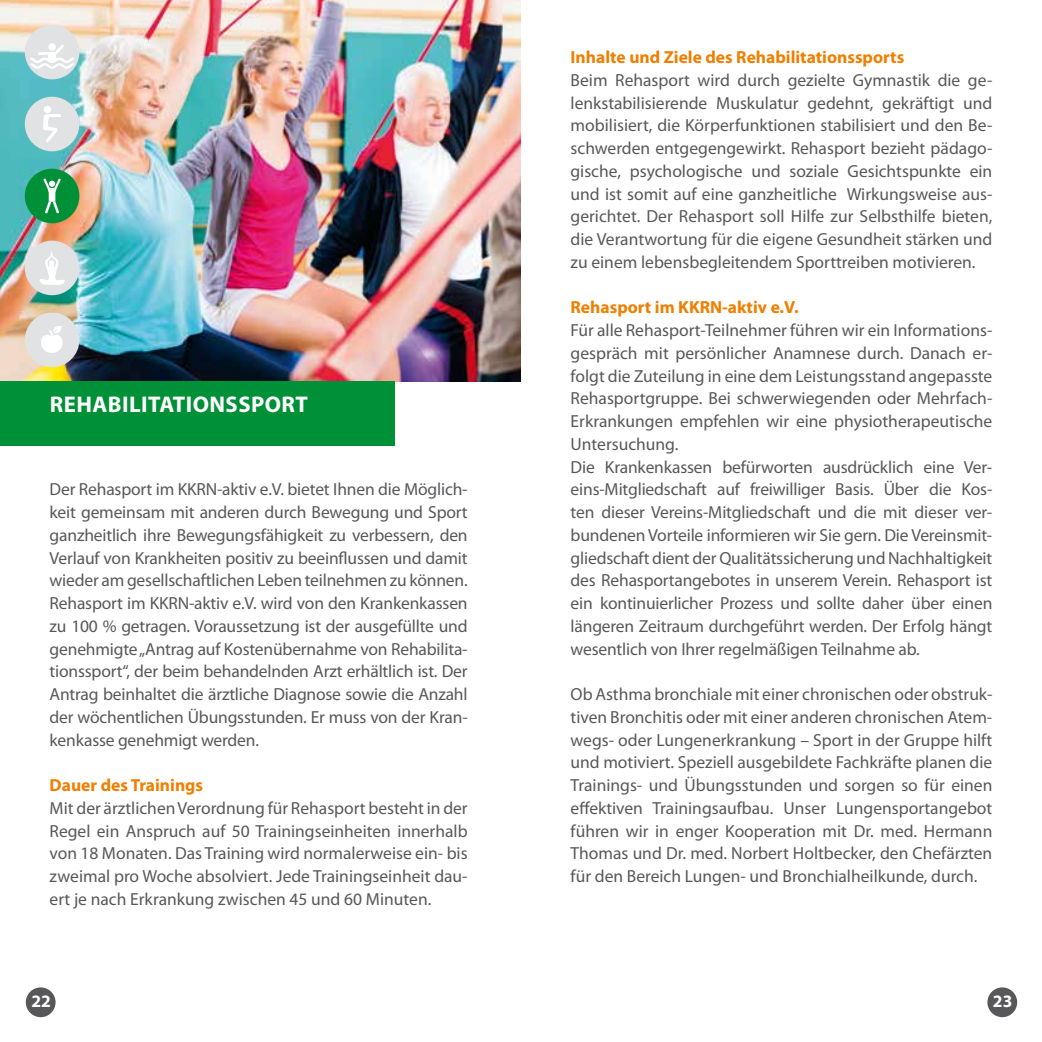
<style>
.page{position:relative;width:1042px;height:1042px;background:#fff}
.page>*{position:absolute;margin:0;border:0;box-sizing:border-box;transform-origin:0 0}
.t1{font:700 22.75px "Myriad Pro";letter-spacing:.02em;color:#fff}
.t2{font:17.5px/22.8px "Myriad Pro";letter-spacing:-.01em;color:#58585a;text-align:justify}
.t3{font:700 17.5px "Myriad Pro";color:#ee7f00}
.t4{font:700 17.5px "Myriad Pro";color:#fff}
</style>
<div class="page">
<div style="left:987px;top:987px;width:30px;height:30px;background:#58585a;border-radius:50%"></div>
<img style="left:0;top:0;width:521px;height:382px">
<div style="left:0;top:382px;width:395px;height:64px;background:#009037"></div>
<div style="left:25px;top:25px;width:54px;height:54px;background:#e1e2e3;border-radius:50%"></div>
<div style="left:48px;top:43px;width:8px;height:8px;background:#fff;border-radius:50%"></div>
<svg style="left:30px;top:45px;width:44px;height:24px"></svg>
<div style="left:25px;top:97px;width:54px;height:54px;background:#e1e2e3;border-radius:50%"></div>
<div style="left:44px;top:106px;width:7px;height:7px;background:#fff;border-radius:50%"></div>
<svg style="left:43px;top:114px;width:18px;height:28px"></svg>
<div style="left:25px;top:169px;width:54px;height:54px;background:#009037;border-radius:50%"></div>
<svg style="left:43px;top:178px;width:18px;height:35px"></svg>
<div style="left:25px;top:241px;width:54px;height:54px;background:#e1e2e3;border-radius:50%"></div>
<svg style="left:39px;top:251px;width:26px;height:34px"></svg>
<div style="left:25px;top:313px;width:54px;height:54px;background:#e1e2e3;border-radius:50%"></div>
<svg style="left:41px;top:326px;width:22px;height:27px"></svg>
<div style="left:26px;top:987px;width:30px;height:30px;background:#58585a;border-radius:50%"></div>
<h1 class="t1" style="left:50px;top:389px;width:260px">REHABILITATIONSSPORT</h1>
<p class="t2" style="left:50px;top:478px;width:419px">Der Rehasport im KKRN-aktiv e.V. bietet Ihnen die Möglich&shy;keit gemeinsam mit anderen durch Bewegung und Sport ganzheitlich ihre Bewegungsfähigkeit zu verbessern, den Verlauf von Krankheiten positiv zu beeinflussen und damit wieder am gesellschaftlichen Leben teilnehmen zu können.<br>Rehasport im KKRN-aktiv e.V. wird von den Krankenkassen zu 100 % getragen. Voraussetzung ist der ausgefüllte und genehmigte „Antrag auf Kostenübernahme von Rehabilita&shy;tionssport“, der beim behandelnden Arzt erhältlich ist. Der Antrag beinhaltet die ärztliche Diagnose sowie die Anzahl der wöchentlichen Übungsstunden. Er muss von der Kran&shy;kenkasse genehmigt werden.</p>
<p class="t3" style="left:50px;top:774px;width:155px">Dauer des Trainings</p>
<p class="t2" style="left:50px;top:796px;width:419px">Mit der ärztlichen Verordnung für Rehasport besteht in der Regel ein Anspruch auf 50 Trainingseinheiten innerhalb von 18 Monaten. Das Training wird normalerweise ein- bis zweimal pro Woche absolviert. Jede Trainingseinheit dau&shy;ert je nach Erkrankung zwischen 45 und 60 Minuten.</p>
<p class="t4" style="left:31px;top:990px;width:21px">22</p>
<p class="t3" style="left:570px;top:46px;width:335px">Inhalte und Ziele des Rehabilitationssports</p>
<p class="t2" style="left:570px;top:68px;width:423px">Beim Rehasport wird durch gezielte Gymnastik die ge&shy;lenkstabilisierende Muskulatur gedehnt, gekräftigt und mobilisiert, die Körperfunktionen stabilisiert und den Be&shy;schwerden entgegengewirkt. Rehasport bezieht pädago&shy;gische, psychologische und soziale Gesichtspunkte ein und ist somit auf eine ganzheitliche Wirkungsweise aus&shy;gerichtet. Der Rehasport soll Hilfe zur Selbsthilfe bieten, die Verantwortung für die eigene Gesundheit stärken und zu einem lebensbegleitendem Sporttreiben motivieren.</p>
<p class="t3" style="left:570px;top:296px;width:229px">Rehasport im KKRN-aktiv e.V.</p>
<p class="t2" style="left:570px;top:318px;width:423px;text-align:left">Für alle Rehasport-Teilnehmer führen wir ein Informations&shy;gespräch mit persönlicher Anamnese durch. Danach er&shy;folgt die Zuteilung in eine dem Leistungsstand angepasste Rehasportgruppe. Bei schwerwiegenden oder Mehrfach-Erkrankungen empfehlen wir eine physiotherapeutische Untersuchung.<br>Die Krankenkassen befürworten ausdrücklich eine Ver&shy;eins-Mitgliedschaft auf freiwilliger Basis. Über die Kos&shy;ten dieser Vereins-Mitgliedschaft und die mit dieser ver&shy;bundenen Vorteile informieren wir Sie gern. Die Vereinsmit&shy;gliedschaft dient der Qualitätssicherung und Nachhaltigkeit des Rehasportangebotes in unserem Verein. Rehasport ist ein kontinuierlicher Prozess und sollte daher über einen längeren Zeitraum durchgeführt werden. Der Erfolg hängt wesentlich von Ihrer regelmäßigen Teilnahme ab.</p>
<p class="t2" style="left:570px;top:682px;width:423px">Ob Asthma bronchiale mit einer chronischen oder obstruk&shy;tiven Bronchitis oder mit einer anderen chronischen Atem&shy;wegs- oder Lungenerkrankung – Sport in der Gruppe hilft und motiviert. Speziell ausgebildete Fachkräfte planen die Trainings- und Übungsstunden und sorgen so für einen effektiven Trainingsaufbau. Unser Lungensportangebot führen wir in enger Kooperation mit Dr. med. Hermann Thomas und Dr. med. Norbert Holtbecker, den Chefärzten für den Bereich Lungen- und Bronchialheilkunde, durch.</p>
<p class="t4" style="left:993px;top:990px;width:21px">23</p>
</div>
